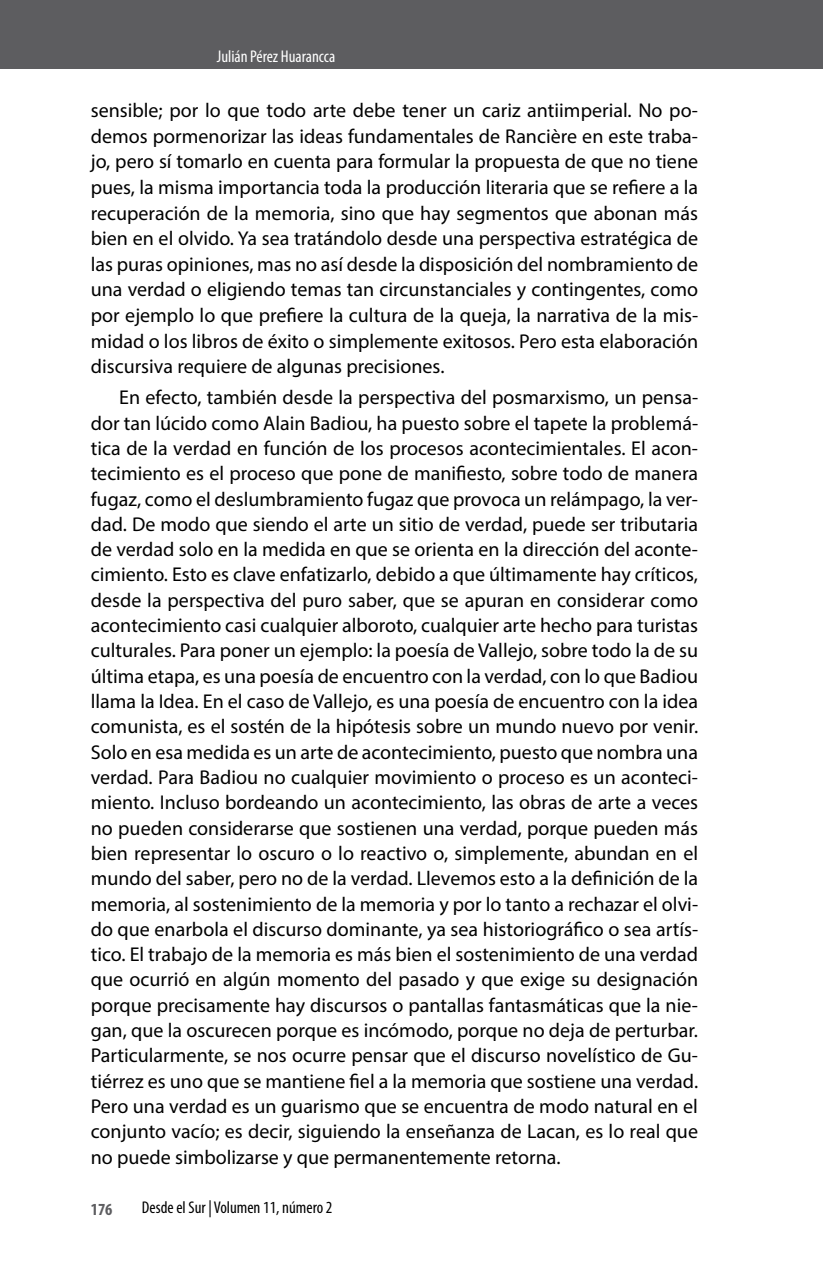
<style>
.page{position:relative;width:823px;height:1265px;background:#fff}
.page>*{position:absolute;margin:0;border:0;box-sizing:border-box;transform-origin:0 0}
.t1{font:20px/25.2px "Myriad Pro";color:#000;text-align:justify}
.t2{font:condensed 17px "Myriad Pro";color:#000}
.t3{font:condensed 17px "Myriad Pro";color:#fff}
.t4{font:700 condensed 17px "Myriad Pro";color:#5d5d60}
</style>
<div class="page">
<div style="left:0;top:0;width:822px;height:68px;background:#5d5d60"></div>
<p class="t3" style="left:217px;top:46px;width:120px">Julián Pérez Huarancca</p>
<p class="t1" style="left:91px;top:97px;width:608px">sensible; por lo que todo arte debe tener un cariz antiimperial. No po&shy;demos pormenorizar las ideas fundamentales de Rancière en este traba&shy;jo, pero sí tomarlo en cuenta para formular la propuesta de que no tiene pues, la misma importancia toda la producción literaria que se refiere a la recuperación de la memoria, sino que hay segmentos que abonan más bien en el olvido. Ya sea tratándolo desde una perspectiva estratégica de las puras opiniones, mas no así desde la disposición del nombramiento de una verdad o eligiendo temas tan circunstanciales y contingentes, como por ejemplo lo que prefiere la cultura de la queja, la narrativa de la mis&shy;midad o los libros de éxito o simplemente exitosos. Pero esta elaboración discursiva requiere de algunas precisiones.</p>
<p class="t1" style="left:91px;top:384px;width:608px;text-indent:28px">En efecto, también desde la perspectiva del posmarxismo, un pensa&shy;dor tan lúcido como Alain Badiou, ha puesto sobre el tapete la problemá&shy;tica de la verdad en función de los procesos acontecimientales. El acon&shy;tecimiento es el proceso que pone de manifiesto, sobre todo de manera fugaz, como el deslumbramiento fugaz que provoca un relámpago, la ver&shy;dad. De modo que siendo el arte un sitio de verdad, puede ser tributaria de verdad solo en la medida en que se orienta en la dirección del aconte&shy;cimiento. Esto es clave enfatizarlo, debido a que últimamente hay críticos, desde la perspectiva del puro saber, que se apuran en considerar como acontecimiento casi cualquier alboroto, cualquier arte hecho para turistas culturales. Para poner un ejemplo: la poesía de Vallejo, sobre todo la de su última etapa, es una poesía de encuentro con la verdad, con lo que Badiou llama la Idea. En el caso de Vallejo, es una poesía de encuentro con la idea comunista, es el sostén de la hipótesis sobre un mundo nuevo por venir.<br>Solo en esa medida es un arte de acontecimiento, puesto que nombra una verdad. Para Badiou no cualquier movimiento o proceso es un aconteci&shy;miento. Incluso bordeando un acontecimiento, las obras de arte a veces no pueden considerarse que sostienen una verdad, porque pueden más bien representar lo oscuro o lo reactivo o, simplemente, abundan en el mundo del saber, pero no de la verdad. Llevemos esto a la definición de la memoria, al sostenimiento de la memoria y por lo tanto a rechazar el olvi&shy;do que enarbola el discurso dominante, ya sea historiográfico o sea artís&shy;tico. El trabajo de la memoria es más bien el sostenimiento de una verdad que ocurrió en algún momento del pasado y que exige su designación porque precisamente hay discursos o pantallas fantasmáticas que la nie&shy;gan, que la oscurecen porque es incómodo, porque no deja de perturbar.<br>Particularmente, se nos ocurre pensar que el discurso novelístico de Gu&shy;tiérrez es uno que se mantiene fiel a la memoria que sostiene una verdad.<br>Pero una verdad es un guarismo que se encuentra de modo natural en el conjunto vacío; es decir, siguiendo la enseñanza de Lacan, es lo real que no puede simbolizarse y que permanentemente retorna.</p>
<p class="t4" style="left:91px;top:1198px;width:23px">176</p>
<p class="t2" style="left:142px;top:1196px;width:192px">Desde el Sur | Volumen 11, número 2</p>
</div>
